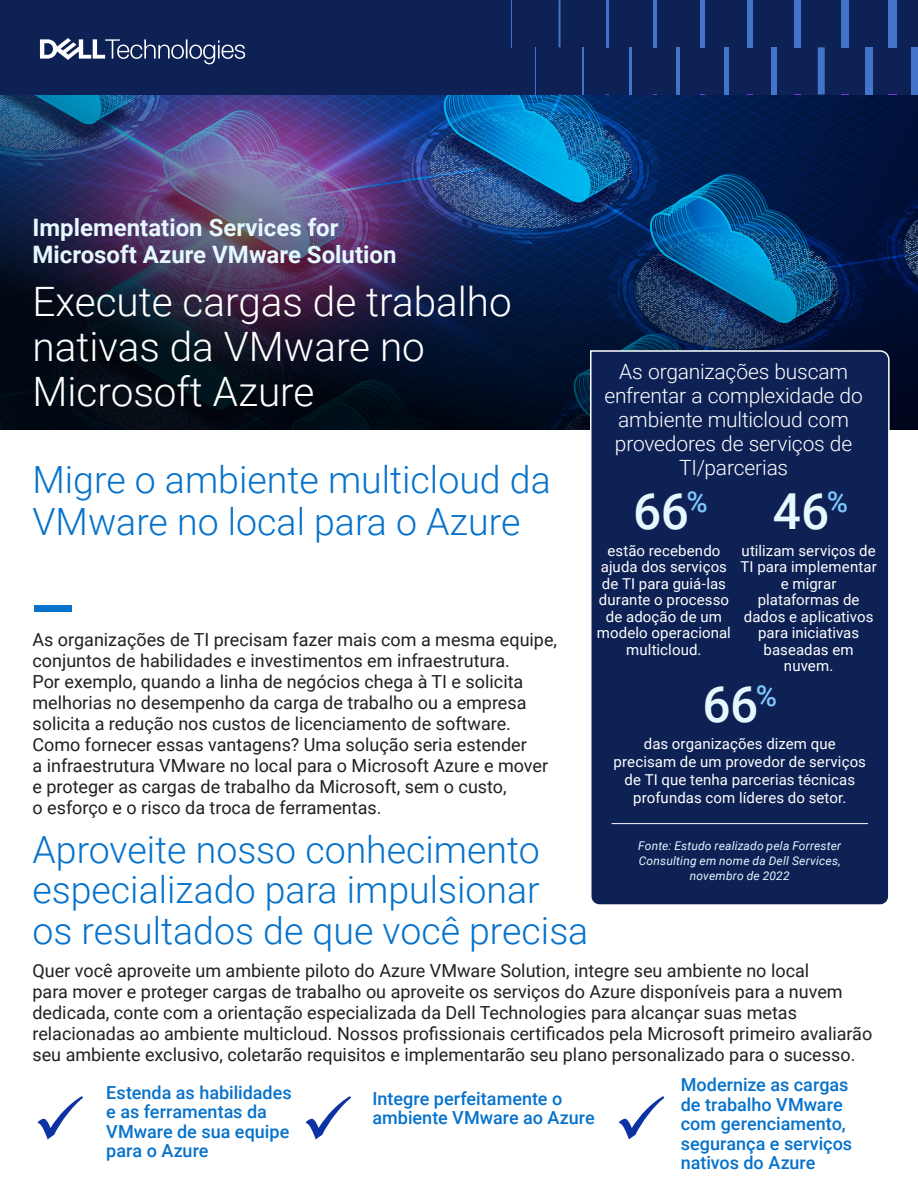
<style>
.page{position:relative;width:918px;height:1188px;background:#fff}
.page>*{position:absolute;margin:0;border:0;box-sizing:border-box;transform-origin:0 0}
.At_a_Glance{font:500 49.65px "Roboto";color:#e5f8ff}
.Document_Headline{font:300 40.5px/45px "Roboto";color:#fff}
.Document_Headline-2{font:300 37.5px/40.5px "Roboto";color:#0672cb}
.Document_Headline-3{font:700 24px/27px "Roboto";color:#e5f8ff}
.At_a_Glance-2{font:300 21px/24px "Roboto";letter-spacing:-.01em;color:#fff;text-align:center}
.Body_Text{font:18px/21px "Roboto";color:#231f20}
.At_a_Glance-3{font:500 18px/19.5px "Roboto";color:#0672cb}
.At_a_Glance-4{font:15px/16.5px "Roboto";letter-spacing:.005em;color:#fff;text-align:center}
.At_a_Glance-5{font:italic 12px/15px "Roboto";letter-spacing:.015em;color:#e5f8ff;text-align:center}
</style>
<div class="page">
<img style="left:0;top:94px;width:918px;height:336px">
<div style="left:34px;top:606px;width:37px;height:6px;background:#0672cb"></div>
<svg style="left:37px;top:1096px;width:46px;height:44px"></svg>
<svg style="left:305px;top:1096px;width:46px;height:44px"></svg>
<svg style="left:619px;top:1096px;width:45px;height:44px"></svg>
<div style="left:0;top:0;width:918px;height:94px;background:#0d2155"></div>
<svg style="left:40px;top:38px;width:205px;height:26px"></svg>
<hr style="left:511px;top:0;width:1px;height:47px;background:#4275ca">
<div style="left:888px;top:0;width:9px;height:47px;background:#4275ca"></div>
<div style="left:841px;top:0;width:8px;height:47px;background:#4275ca"></div>
<div style="left:794px;top:0;width:7px;height:47px;background:#4275ca"></div>
<div style="left:747px;top:0;width:6px;height:47px;background:#4275ca"></div>
<div style="left:700px;top:0;width:5px;height:47px;background:#4275ca"></div>
<hr style="left:653px;top:0;width:4px;height:47px;background:#4275ca">
<hr style="left:606px;top:0;width:3px;height:47px;background:#4275ca">
<hr style="left:559px;top:0;width:2px;height:47px;background:#4275ca">
<hr style="left:535px;top:47px;width:1px;height:47px;background:#4275ca">
<div style="left:912px;top:47px;width:6px;height:47px;background:#4275ca"></div>
<div style="left:865px;top:47px;width:8px;height:47px;background:#4275ca"></div>
<div style="left:818px;top:47px;width:7px;height:47px;background:#4275ca"></div>
<div style="left:771px;top:47px;width:6px;height:47px;background:#4275ca"></div>
<div style="left:724px;top:47px;width:5px;height:47px;background:#4275ca"></div>
<hr style="left:676px;top:47px;width:4px;height:47px;background:#4275ca">
<hr style="left:629px;top:47px;width:3px;height:47px;background:#4275ca">
<hr style="left:582px;top:47px;width:2px;height:47px;background:#4275ca">
<div style="left:589px;top:350px;width:301px;height:555px;background:#0d2155"></div>
<hr style="left:612px;top:823px;width:256px;height:1px;background:#fff">
<p class="Document_Headline-3" style="left:32px;top:213px;width:366px">Implementation Services for<br>Microsoft Azure VMware Solution</p>
<p class="Document_Headline" style="left:32px;top:278px;width:481px">Execute cargas de trabalho nativas da VMware no<br>Microsoft Azure</p>
<p class="Document_Headline-2" style="left:32px;top:457px;width:520px;line-height:42px">Migre o ambiente multicloud da<br>VMware no local para o Azure</p>
<p class="Body_Text" style="left:32px;top:629px;width:526px">As organizações de TI precisam fazer mais com a mesma equipe, conjuntos de habilidades e investimentos em infraestrutura.<br>Por exemplo, quando a linha de negócios chega à TI e solicita melhorias no desempenho da carga de trabalho ou a empresa solicita a redução nos custos de licenciamento de software.<br>Como fornecer essas vantagens? Uma solução seria estender<br>a infraestrutura VMware no local para o Microsoft Azure e mover e proteger as cargas de trabalho da Microsoft, sem o custo,<br>o esforço e o risco da troca de ferramentas.</p>
<p class="Document_Headline-2" style="left:32px;top:828px;width:557px">Aproveite nosso conhecimento especializado para impulsionar os resultados de que você precisa</p>
<p class="At_a_Glance-2" style="left:604px;top:359px;width:260px">As organizações buscam enfrentar a complexidade do ambiente multicloud com provedores de serviços de<br>TI/parcerias</p>
<p class="At_a_Glance" style="left:633px;top:476px;width:76px">66<sup>%</sup></p>
<p class="At_a_Glance-4" style="left:597px;top:542px;width:135px">estão recebendo ajuda dos serviços de TI para guiá-las durante o processo de adoção de um modelo operacional multicloud.</p>
<p class="At_a_Glance" style="left:773px;top:476px;width:77px">46<sup>%</sup></p>
<p class="At_a_Glance-4" style="left:741px;top:542px;width:138px">utilizam serviços de<br>TI para implementar e migrar plataformas de dados e aplicativos para iniciativas baseadas em nuvem.</p>
<p class="At_a_Glance" style="left:702px;top:670px;width:76px">66<sup>%</sup></p>
<p class="At_a_Glance-4" style="left:614px;top:734px;width:254px;line-height:18px">das organizações dizem que precisam de um provedor de serviços de TI que tenha parcerias técnicas profundas com líderes do setor.</p>
<p class="At_a_Glance-5" style="left:638px;top:838px;width:205px">Fonte: Estudo realizado pela Forrester<br>Consulting em nome da Dell Services, novembro de 2022</p>
<p class="Body_Text" style="left:32px;top:959px;width:841px">Quer você aproveite um ambiente piloto do Azure VMware Solution, integre seu ambiente no local<br>para mover e proteger cargas de trabalho ou aproveite os serviços do Azure disponíveis para a nuvem dedicada, conte com a orientação especializada da Dell Technologies para alcançar suas metas relacionadas ao ambiente multicloud. Nossos profissionais certificados pela Microsoft primeiro avaliarão seu ambiente exclusivo, coletarão requisitos e implementarão seu plano personalizado para o sucesso.</p>
<p class="At_a_Glance-3" style="left:106px;top:1082px;width:187px">Estenda as habilidades e as ferramentas da<br>VMware de sua equipe para o Azure</p>
<p class="At_a_Glance-3" style="left:372px;top:1088px;width:224px">Integre perfeitamente o ambiente VMware ao Azure</p>
<p class="At_a_Glance-3" style="left:681px;top:1074px;width:173px">Modernize as cargas de trabalho VMware com gerenciamento, segurança e serviços nativos do Azure</p>
</div>
